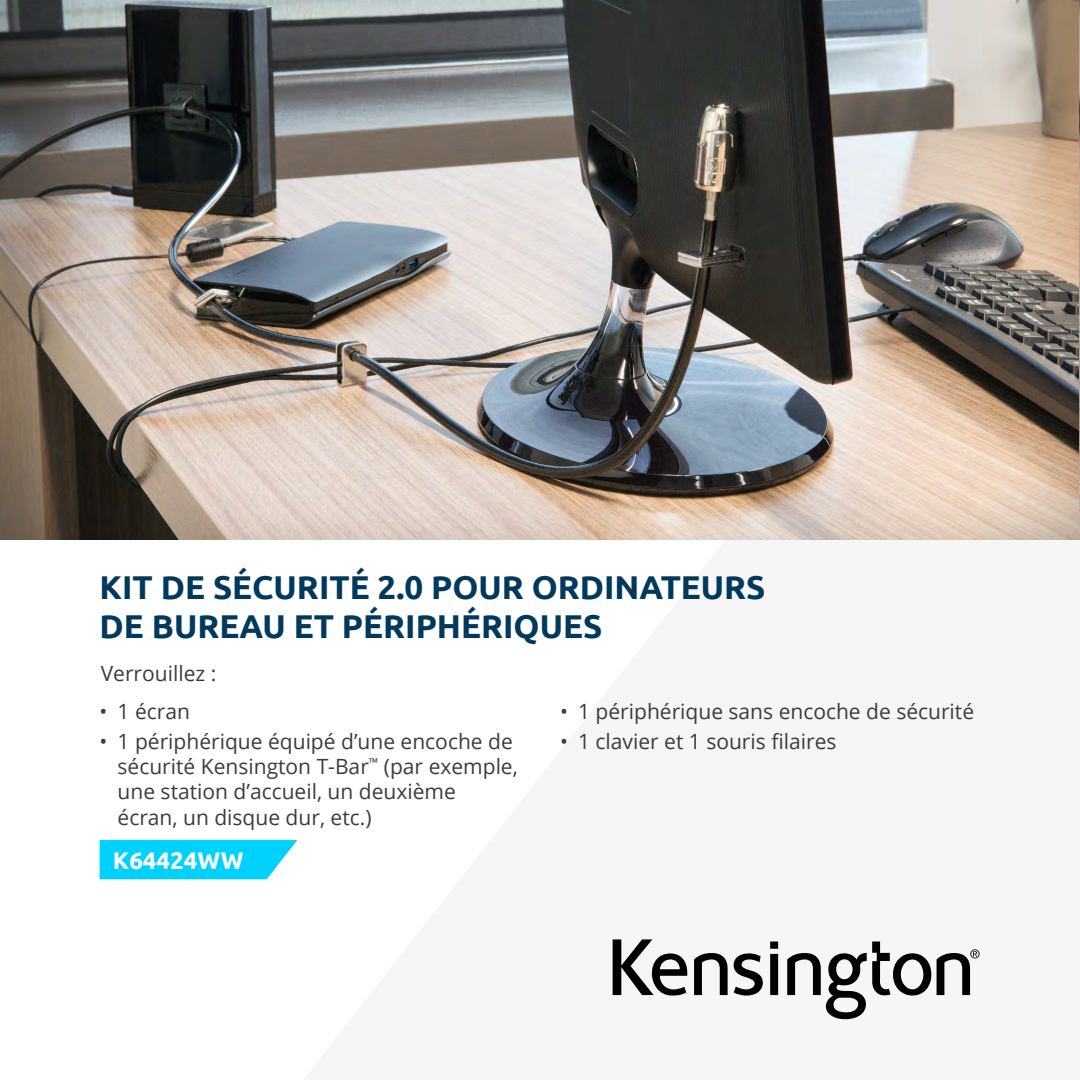
<style>
.page{position:relative;width:1080px;height:1080px;background:#fff}
.page>*{position:absolute;margin:0;border:0;box-sizing:border-box;transform-origin:0 0}
.t1{font:700 33px/39.6px "Ubuntu";color:#00395b}
.t2{font:700 24px "Ubuntu";color:#fff}
.t3{font:21px/25.2px "Open Sans";color:#3c3c3b}
</style>
<div class="page">
<svg style="left:613px;top:939px;width:367px;height:80px"></svg>
<svg style="left:100px;top:840px;width:197px;height:39px;background:#13d4ff"></svg>
<img style="left:0;top:0;width:1080px;height:539px">
<h1 class="t1" style="left:100px;top:567px;width:667px">KIT DE SÉCURITÉ 2.0 POUR ORDINATEURS<br>DE BUREAU ET PÉRIPHÉRIQUES</h1>
<p class="t3" style="left:101px;top:660px;width:117px">Verrouillez :</p>
<p class="t3" style="left:100px;top:698px;width:92px">• 1 écran</p>
<p class="t3" style="left:118px;top:728px;width:402px;text-indent:-18px">• 1 périphérique équipé d’une encoche de sécurité Kensington T-Bar<sup>™</sup> (par exemple, une station d’accueil, un deuxième écran, un disque dur, etc.)</p>
<p class="t2" style="left:113px;top:846px;width:132px">K64424WW</p>
<p class="t3" style="left:560px;top:698px;width:416px">• 1 périphérique sans encoche de sécurité</p>
<p class="t3" style="left:560px;top:728px;width:278px">• 1 clavier et 1 souris filaires</p>
</div>
